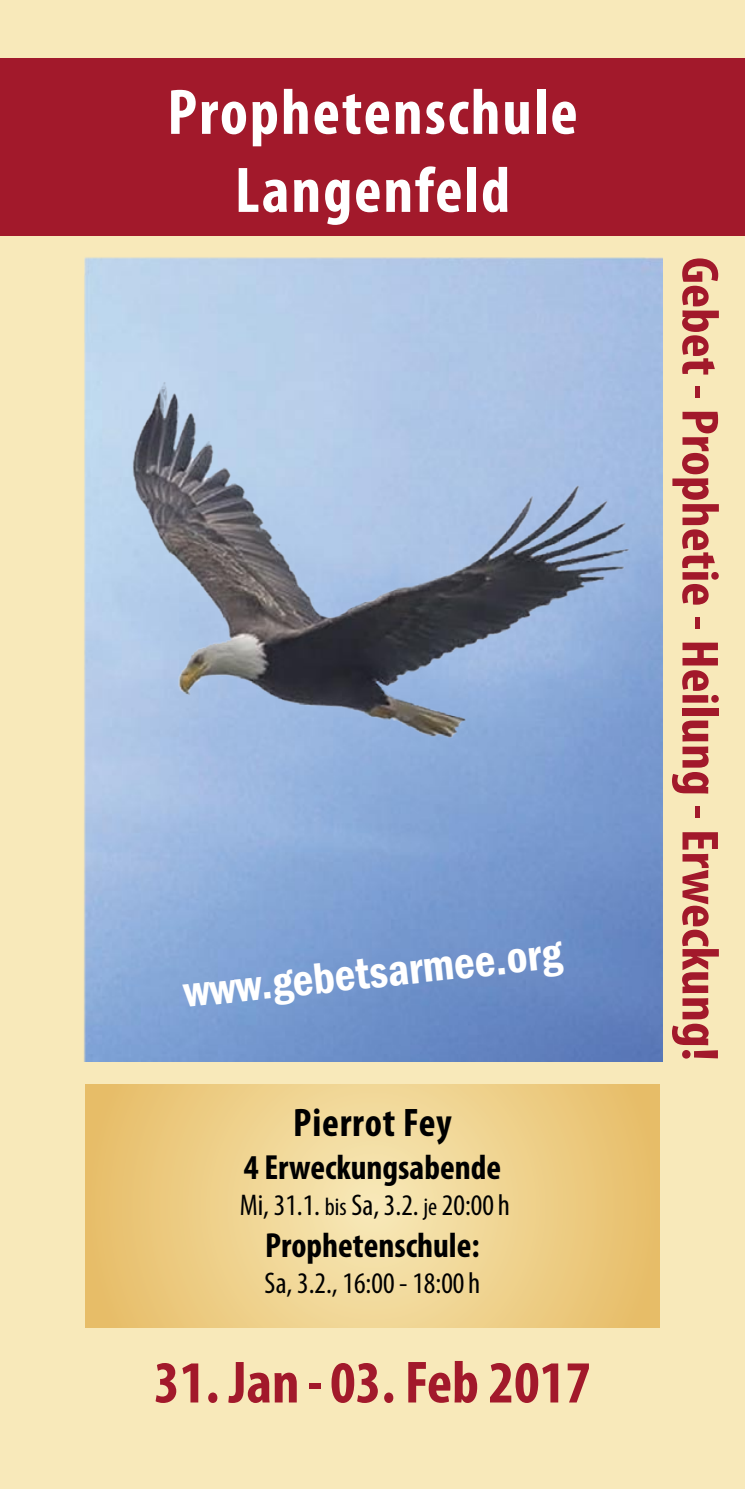
<style>
.page{position:relative;width:745px;height:1489px;background:#fff}
.page>*{position:absolute;margin:0;border:0;box-sizing:border-box;transform-origin:0 0}
.t1{font:700 condensed 65px "Myriad Pro";letter-spacing:.03em;color:#fff}
.t2{font:700 condensed 60px "Myriad Pro";color:#a2192b}
.t3{font:700 condensed 52.5px "Myriad Pro";color:#a2192b;scale:1.09 1}
.t4{font:600 condensed 45px "Franklin Gothic";color:#fff}
.t5{font:700 condensed 40px "Myriad Pro";letter-spacing:.02em;color:#000}
.t6{font:700 condensed 35px "Myriad Pro";color:#000}
.t7{font:condensed 30px "Myriad Pro";color:#000}
.s1{font-size:25px}
</style>
<div class="page">
<div style="left:0;top:0;width:744px;height:1488px;background:#f8e9ba"></div>
<svg style="left:85px;top:1084px;width:574px;height:243px"></svg>
<div style="left:0;top:58px;width:744px;height:178px;background:#a2192b"></div>
<img style="left:84px;top:257px;width:578px;height:804px">
<img style="left:85px;top:344px;width:553px;height:500px">
<p class="t1" style="left:167px;top:76px;width:411px">Prophetenschule</p>
<p class="t1" style="left:235px;top:154px;width:276px">Langenfeld</p>
<p class="t4" style="left:180px;top:962px;width:381px;rotate:-6deg">www.gebetsarmee.org</p>
<p class="t5" style="left:293px;top:1101px;width:160px">Pierrot Fey</p>
<p class="t6" style="left:244px;top:1147px;width:258px">4 Erweckungsabende</p>
<p class="t7" style="left:239px;top:1188px;width:271px">Mi, 31.1. <span class="s1">bis</span> Sa, 3.2. <span class="s1">je</span> 20:00 h</p>
<p class="t6" style="left:265px;top:1225px;width:216px">Prophetenschule:</p>
<p class="t7" style="left:264px;top:1266px;width:217px">Sa, 3.2., 16:00 - 18:00 h</p>
<p class="t2" style="left:154px;top:1349px;width:438px">31. Jan - 03. Feb 2017</p>
<p class="t3" style="left:728px;top:257px;width:739px;rotate:90deg">Gebet - Prophetie - Heilung - Erweckung!</p>
</div>
